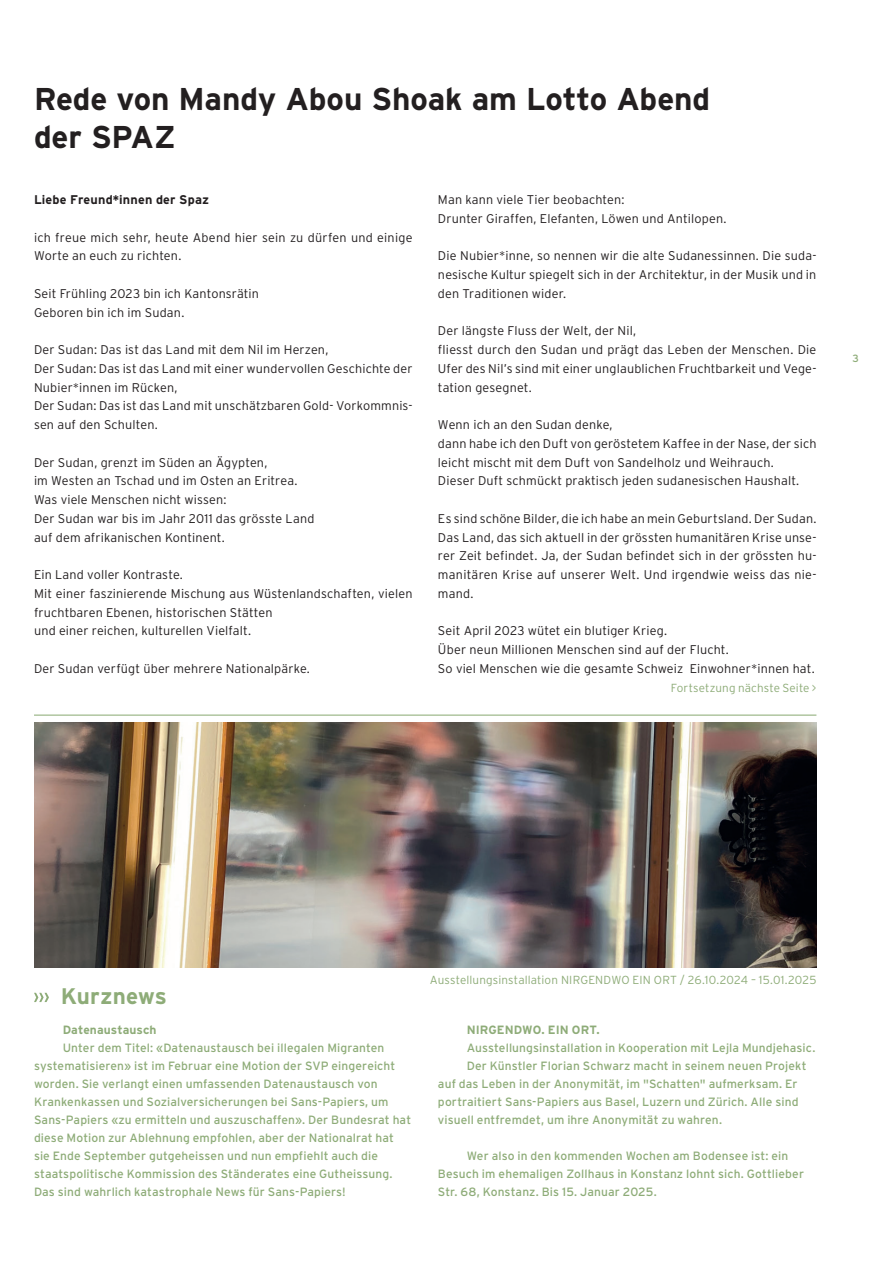
<style>
.page{position:relative;width:893px;height:1263px;background:#fff}
.page>*{position:absolute;margin:0;border:0;box-sizing:border-box;transform-origin:0 0}
.t1{font:700 31.5px/37.5px "Interstate";letter-spacing:-.005em;color:#231f20}
.t2{font:700 22.5px "Interstate";letter-spacing:.005em;color:#8eac78}
.t3{font:300 12.6px/18.8px "Interstate";letter-spacing:.01em;color:#231f20}
.t4{font:700 12.6px "Interstate";letter-spacing:.015em;color:#231f20}
.t5{font:12px/18px "Interstate";letter-spacing:.01em;color:#8eac78}
.t6{font:700 12px "Interstate";letter-spacing:.005em;color:#8eac78}
.t7{font:300 11.7px "Interstate";letter-spacing:.01em;color:#8eac78}
.t8{font:10.5px "Interstate";color:#8eac78}
</style>
<div class="page">
<img style="left:34px;top:723px;width:782px;height:245px">
<hr style="left:34px;top:715px;width:782px;height:1px;background:#8eac78">
<svg style="left:34px;top:993px;width:15px;height:9px"></svg>
<h1 class="t1" style="left:34px;top:80px;width:678px">Rede von Mandy Abou Shoak am Lotto Abend der SPAZ</h1>
<p class="t4" style="left:34px;top:193px;width:177px">Liebe Freund*innen der Spaz</p>
<p class="t3" style="left:34px;top:228px;width:380px">ich freue mich sehr, heute Abend hier sein zu dürfen und einige<br>Worte an euch zu richten.</p>
<p class="t3" style="left:34px;top:284px;width:227px">Seit Frühling 2023 bin ich Kantonsrätin<br>Geboren bin ich im Sudan.</p>
<p class="t3" style="left:34px;top:340px;width:380px">Der Sudan: Das ist das Land mit dem Nil im Herzen,<br>Der Sudan: Das ist das Land mit einer wundervollen Geschichte der Nubier*innen im Rücken,<br>Der Sudan: Das ist das Land mit unschätzbaren Gold- Vorkommnis&shy;sen auf den Schulten.</p>
<p class="t3" style="left:34px;top:453px;width:282px">Der Sudan, grenzt im Süden an Ägypten,<br>im Westen an Tschad und im Osten an Eritrea.<br>Was viele Menschen nicht wissen:<br>Der Sudan war bis im Jahr 2011 das grösste Land auf dem afrikanischen Kontinent.</p>
<p class="t3" style="left:34px;top:565px;width:380px">Ein Land voller Kontraste.<br>Mit einer faszinierende Mischung aus Wüstenlandschaften, vielen fruchtbaren Ebenen, historischen Stätten<br>und einer reichen, kulturellen Vielfalt.</p>
<p class="t3" style="left:34px;top:659px;width:277px">Der Sudan verfügt über mehrere Nationalpärke.</p>
<p class="t3" style="left:438px;top:190px;width:290px">Man kann viele Tier beobachten:<br>Drunter Giraffen, Elefanten, Löwen und Antilopen.</p>
<p class="t3" style="left:438px;top:246px;width:380px;text-align:justify">Die Nubier*inne, so nennen wir die alte Sudanessinnen. Die suda&shy;nesische Kultur spiegelt sich in der Architektur, in der Musik und in den Traditionen wider.</p>
<p class="t3" style="left:438px;top:321px;width:380px">Der längste Fluss der Welt, der Nil,<br>fliesst durch den Sudan und prägt das Leben der Menschen. Die Ufer des Nil’s sind mit einer unglaublichen Fruchtbarkeit und Vege&shy;tation gesegnet.</p>
<p class="t3" style="left:438px;top:415px;width:380px">Wenn ich an den Sudan denke,<br>dann habe ich den Duft von geröstetem Kaffee in der Nase, der sich leicht mischt mit dem Duft von Sandelholz und Weihrauch.<br>Dieser Duft schmückt praktisch jeden sudanesischen Haushalt.</p>
<p class="t3" style="left:438px;top:509px;width:380px;text-align:justify">Es sind schöne Bilder, die ich habe an mein Geburtsland. Der Sudan.<br>Das Land, das sich aktuell in der grössten humanitären Krise unse&shy;rer Zeit befindet. Ja, der Sudan befindet sich in der grössten hu&shy;manitären Krise auf unserer Welt. Und irgendwie weiss das nie&shy;mand.</p>
<p class="t3" style="left:438px;top:621px;width:378px">Seit April 2023 wütet ein blutiger Krieg.<br>Über neun Millionen Menschen sind auf der Flucht.<br>So viel Menschen wie die gesamte Schweiz Einwohner*innen hat.</p>
<p class="t7" style="left:671px;top:681px;width:147px">Fortsetzung nächste Seite &gt;</p>
<p class="t8" style="left:852px;top:353px;width:8px">3</p>
<h2 class="t2" style="left:61px;top:984px;width:107px">Kurznews</h2>
<p class="t6" style="left:63px;top:1023px;width:95px">Datenaustausch</p>
<p class="t5" style="left:34px;top:1039px;width:379px;text-indent:29px">Unter dem Titel: «Datenaustausch bei illegalen Migranten systematisieren» ist im Februar eine Motion der SVP eingereicht worden. Sie verlangt einen umfassenden Datenaustausch von Krankenkassen und Sozialversicherungen bei Sans-Papiers, um Sans-Papiers «zu ermitteln und auszuschaffen». Der Bundesrat hat diese Motion zur Ablehnung empfohlen, aber der Nationalrat hat sie Ende September gutgeheissen und nun empfiehlt auch die staatspolitische Kommission des Ständerates eine Gutheissung.<br>Das sind wahrlich katastrophale News für Sans-Papiers!</p>
<p class="t7" style="left:430px;top:974px;width:388px">Ausstellungsinstallation NIRGENDWO EIN ORT / 26.10.2024 – 15.01.2025</p>
<p class="t6" style="left:467px;top:1023px;width:134px">NIRGENDWO. EIN ORT.</p>
<p class="t5" style="left:467px;top:1039px;width:350px">Ausstellungsinstallation in Kooperation mit Lejla Mundjehasic.</p>
<p class="t5" style="left:467px;top:1057px;width:341px">Der Künstler Florian Schwarz macht in seinem neuen Projekt</p>
<p class="t5" style="left:438px;top:1075px;width:361px">auf das Leben in der Anonymität, im "Schatten" aufmerksam. Er</p>
<p class="t5" style="left:438px;top:1093px;width:362px">portraitiert Sans-Papiers aus Basel, Luzern und Zürich. Alle sind</p>
<p class="t5" style="left:438px;top:1111px;width:286px">visuell entfremdet, um ihre Anonymität zu wahren.</p>
<p class="t5" style="left:438px;top:1147px;width:368px;text-indent:29px">Wer also in den kommenden Wochen am Bodensee ist: ein<br>Besuch im ehemaligen Zollhaus in Konstanz lohnt sich. Gottlieber<br>Str. 68, Konstanz. Bis 15. Januar 2025.</p>
</div>
